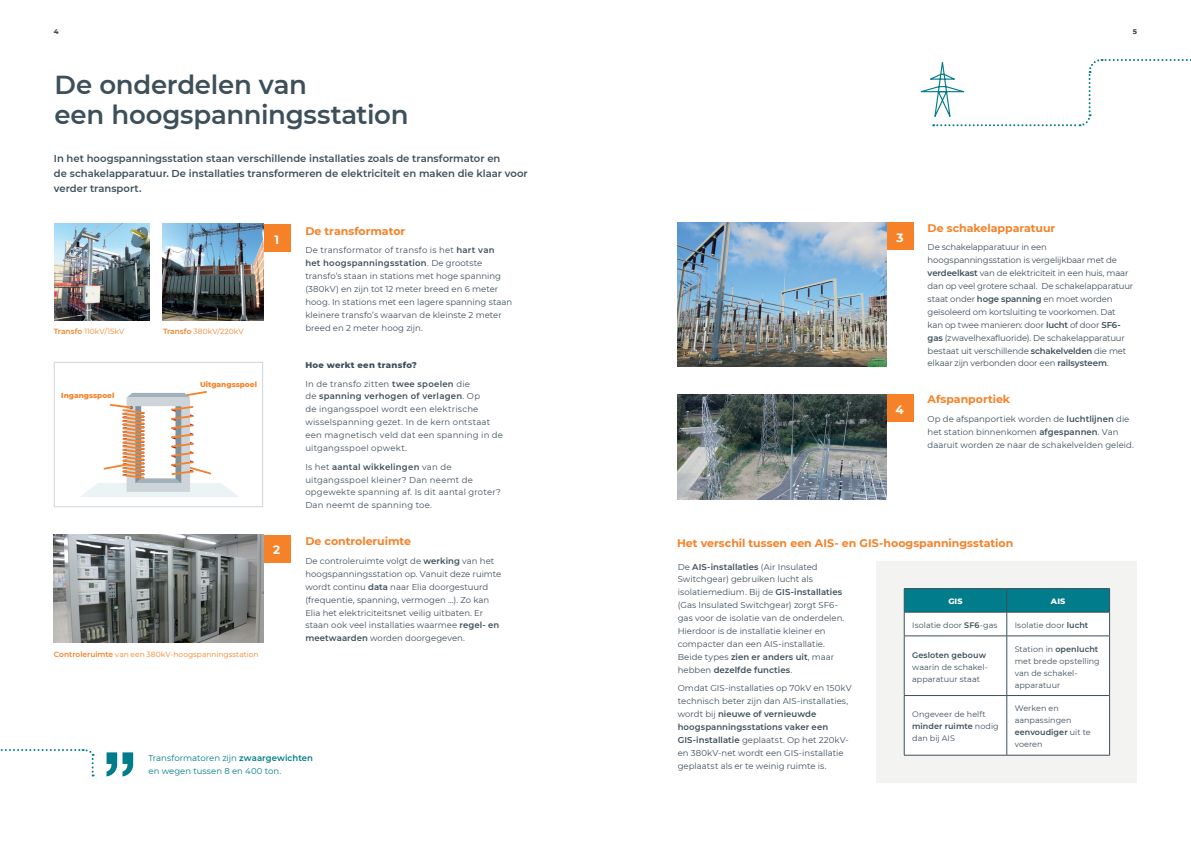
<style>
.page{position:relative;width:1191px;height:842px;background:#fff}
.page>*{position:absolute;margin:0;border:0;box-sizing:border-box;transform-origin:0 0}
.t1{font:600 26px/30px "Montserrat";letter-spacing:-.01em;color:#3d4f59}
.t2{font:700 12px "Montserrat";color:#fff}
.t3{font:700 11px "Montserrat";color:#f58229}
.t4{font:600 10px/15px "Montserrat";color:#3d4f59}
.t5{font:8.5px/12.9px "Montserrat";letter-spacing:.005em;color:#3d4f59}
.t6{font:8.5px/12.9px "Montserrat";letter-spacing:-.015em;color:#3d4f59}
.t7{font:8.5px/12.9px "Montserrat";letter-spacing:.025em;color:#3d4f59}
.t8{font:8.5px/12.9px "Montserrat";letter-spacing:.005em;color:#007c8b}
.t9{font:8px/12px "Montserrat";letter-spacing:.005em;color:#3d4f59}
.t10{font:600 8px "Montserrat";letter-spacing:.01em;color:#3d4f59}
.t11{font:800 8px "Montserrat";letter-spacing:.025em;color:#fff}
.t12{font:7.5px "Montserrat";letter-spacing:.005em;color:#f58229}
.t13{font:800 7.4px "Montserrat";color:#f58229}
.t14{font:800 7px "Montserrat";color:#3d4f59}
.s1{font-weight:600}
.s2{font-weight:800}
</style>
<div class="page">
<div style="left:263px;top:224px;width:28px;height:28px;background:#f58229"></div>
<div style="left:263px;top:535px;width:28px;height:27px;background:#f58229"></div>
<svg style="left:107px;top:752px;width:26px;height:24px"></svg>
<svg style="left:0;top:749px;width:95px;height:27px"></svg>
<img style="left:54px;top:224px;width:96px;height:96px">
<img style="left:162px;top:224px;width:101px;height:96px">
<svg style="left:80px;top:391px;width:159px;height:106px"></svg>
<div style="left:54px;top:362px;width:209px;height:145px;border:1px solid #cdd5db"></div>
<img style="left:54px;top:535px;width:209px;height:107px">
<div style="left:886px;top:223px;width:27px;height:27px;background:#f58229"></div>
<div style="left:885px;top:394px;width:28px;height:28px;background:#f58229"></div>
<img style="left:677px;top:223px;width:209px;height:143px">
<img style="left:677px;top:394px;width:209px;height:105px">
<svg style="left:920px;top:59px;width:271px;height:68px"></svg>
<div style="left:876px;top:561px;width:261px;height:221px;background:#f3f3f1"></div>
<hr style="left:904px;top:588px;width:102px;height:1px;background:#3d4f59">
<hr style="left:1006px;top:588px;width:103px;height:1px;background:#3d4f59">
<svg style="left:904px;top:589px;width:206px;height:166px"></svg>
<hr style="left:904px;top:636px;width:102px;height:1px;background:#3d4f59">
<hr style="left:904px;top:636px;width:1px;height:59px;background:#3d4f59">
<hr style="left:1006px;top:636px;width:103px;height:1px;background:#3d4f59">
<hr style="left:1006px;top:636px;width:1px;height:59px;background:#3d4f59">
<hr style="left:1109px;top:636px;width:1px;height:59px;background:#3d4f59">
<hr style="left:904px;top:695px;width:102px;height:1px;background:#3d4f59">
<hr style="left:904px;top:696px;width:1px;height:59px;background:#3d4f59">
<hr style="left:1006px;top:695px;width:103px;height:1px;background:#3d4f59">
<hr style="left:1006px;top:696px;width:1px;height:59px;background:#3d4f59">
<hr style="left:1109px;top:696px;width:1px;height:59px;background:#3d4f59">
<hr style="left:904px;top:755px;width:102px;height:1px;background:#3d4f59">
<hr style="left:1006px;top:755px;width:103px;height:1px;background:#3d4f59">
<p class="t14" style="left:54px;top:27px;width:6px">4</p>
<p class="t14" style="left:1132px;top:27px;width:6px">5</p>
<h1 class="t1" style="left:55px;top:69px;width:355px">De onderdelen van<br>een hoogspanningsstation</h1>
<p class="t4" style="left:54px;top:150px;width:475px">In het hoogspanningsstation staan verschillende installaties zoals de transformator en<br>de schakelapparatuur. De installaties transformeren de elektriciteit en maken die klaar voor verder transport.</p>
<h2 class="t2" style="left:274px;top:231px;width:6px">1</h2>
<p class="t12" style="left:54px;top:326px;width:72px"><span class="s1">Transfo</span> 110kV/15kV</p>
<p class="t12" style="left:163px;top:326px;width:82px"><span class="s1">Transfo</span> 380kV/220kV</p>
<p class="t13" style="left:61px;top:389px;width:55px">Ingangsspoel</p>
<p class="t13" style="left:200px;top:379px;width:58px">Uitgangsspoel</p>
<h2 class="t2" style="left:273px;top:541px;width:9px">2</h2>
<p class="t12" style="left:54px;top:649px;width:206px"><span class="s1">Controleruimte</span> van een 380kV-hoogspanningsstation</p>
<p class="t3" style="left:305px;top:223px;width:101px">De transformator</p>
<p class="t5" style="left:305px;top:244px;width:208px">De transformator of transfo is het <span class="s1">hart van<br>het hoogspanningsstation</span>. De grootste transfo’s staan in stations met hoge spanning (380kV) en zijn tot 12 meter breed en 6 meter hoog. In stations met een lagere spanning staan kleinere transfo’s waarvan de kleinste 2 meter breed en 2 meter hoog zijn.</p>
<p class="t7" style="left:305px;top:355px;width:166px;line-height:18.6px"><span class="s2">Hoe werkt een transfo?<br></span>In de transfo zitten <span class="s1">twee spoelen</span> die</p>
<p class="t7" style="left:305px;top:390px;width:199px">de <span class="s1">spanning verhogen of verlagen</span>. Op<br>de ingangsspoel wordt een elektrische wisselspanning gezet. In de kern ontstaat een magnetisch veld dat een spanning in de uitgangsspoel opwekt.</p>
<p class="t7" style="left:305px;top:460px;width:197px">Is het <span class="s1">aantal wikkelingen</span> van de uitgangsspoel kleiner? Dan neemt de opgewekte spanning af. Is dit aantal groter?<br>Dan neemt de spanning toe.</p>
<p class="t3" style="left:305px;top:533px;width:107px">De controleruimte</p>
<p class="t5" style="left:305px;top:554px;width:197px">De controleruimte volgt de <span class="s1">werking</span> van het hoogspanningsstation op. Vanuit deze ruimte wordt continu <span class="s1">data</span> naar Elia doorgestuurd (frequentie, spanning, vermogen …). Zo kan Elia het elektriciteitsnet veilig uitbaten. Er staan ook veel installaties waarmee <span class="s1">regel- en meetwaarden</span> worden doorgegeven.</p>
<p class="t8" style="left:148px;top:751px;width:166px">Transformatoren zijn <span class="s1">zwaargewichten </span>en wegen tussen 8 en 400 ton.</p>
<h2 class="t2" style="left:896px;top:229px;width:9px">3</h2>
<h2 class="t2" style="left:895px;top:401px;width:10px">4</h2>
<p class="t3" style="left:927px;top:220px;width:129px">De schakelapparatuur</p>
<p class="t6" style="left:927px;top:241px;width:207px">De schakelapparatuur in een hoogspanningsstation is vergelijkbaar met de <span class="s1">verdeelkast</span> van de elektriciteit in een huis, maar dan op veel grotere schaal. De schakelapparatuur staat onder <span class="s1">hoge spanning</span> en moet worden geïsoleerd om kortsluiting te voorkomen. Dat<br>kan op twee manieren: door <span class="s1">lucht</span> of door <span class="s1">SF6- gas</span> (zwavelhexafluoride). De schakelapparatuur bestaat uit verschillende <span class="s1">schakelvelden</span> die met elkaar zijn verbonden door een <span class="s1">railsysteem</span>.</p>
<p class="t3" style="left:927px;top:391px;width:84px">Afspanportiek</p>
<p class="t5" style="left:927px;top:412px;width:208px">Op de afspanportiek worden de <span class="s1">luchtlijnen</span> die het station binnenkomen <span class="s1">afgespannen</span>. Van daaruit worden ze naar de schakelvelden geleid.</p>
<p class="t3" style="left:677px;top:535px;width:338px">Het verschil tussen een AIS- en GIS-hoogspanningsstation</p>
<p class="t5" style="left:677px;top:560px;width:168px">De <span class="s1">AIS-installaties</span> (Air Insulated Switchgear) gebruiken lucht als isolatiemedium. Bij de <span class="s1">GIS-installaties </span>(Gas Insulated Switchgear) zorgt SF6- gas voor de isolatie van de onderdelen.<br>Hierdoor is de installatie kleiner en compacter dan een AIS-installatie.<br>Beide types <span class="s1">zien er anders uit</span>, maar hebben <span class="s1">dezelfde functies</span>.</p>
<p class="t5" style="left:677px;top:682px;width:175px">Omdat GIS-installaties op 70kV en 150kV technisch beter zijn dan AIS-installaties, wordt bij <span class="s1">nieuwe of vernieuwde hoogspanningsstations vaker een GIS-installatie</span> geplaatst. Op het 220kV&shy;en 380kV-net wordt een GIS-installatie geplaatst als er te weinig ruimte is.</p>
<p class="t11" style="left:948px;top:595px;width:16px">GIS</p>
<p class="t11" style="left:1051px;top:595px;width:16px">AIS</p>
<p class="t9" style="left:912px;top:619px;width:87px">Isolatie door <span class="s1">SF6</span>-gas</p>
<p class="t9" style="left:1014px;top:619px;width:75px">Isolatie door <span class="s1">lucht</span></p>
<p class="t10" style="left:912px;top:649px;width:75px">Gesloten gebouw</p>
<p class="t9" style="left:912px;top:660px;width:76px">waarin de schakel&shy;apparatuur staat</p>
<p class="t9" style="left:1014px;top:642px;width:86px">Station in <span class="s1">openlucht </span>met brede opstelling van de schakel&shy;apparatuur</p>
<p class="t9" style="left:912px;top:708px;width:88px">Ongeveer de helft <span class="s1">minder ruimte</span> nodig dan bij AIS</p>
<p class="t9" style="left:1014px;top:702px;width:77px">Werken en aanpassingen <span class="s1">eenvoudiger</span> uit te voeren</p>
</div>
